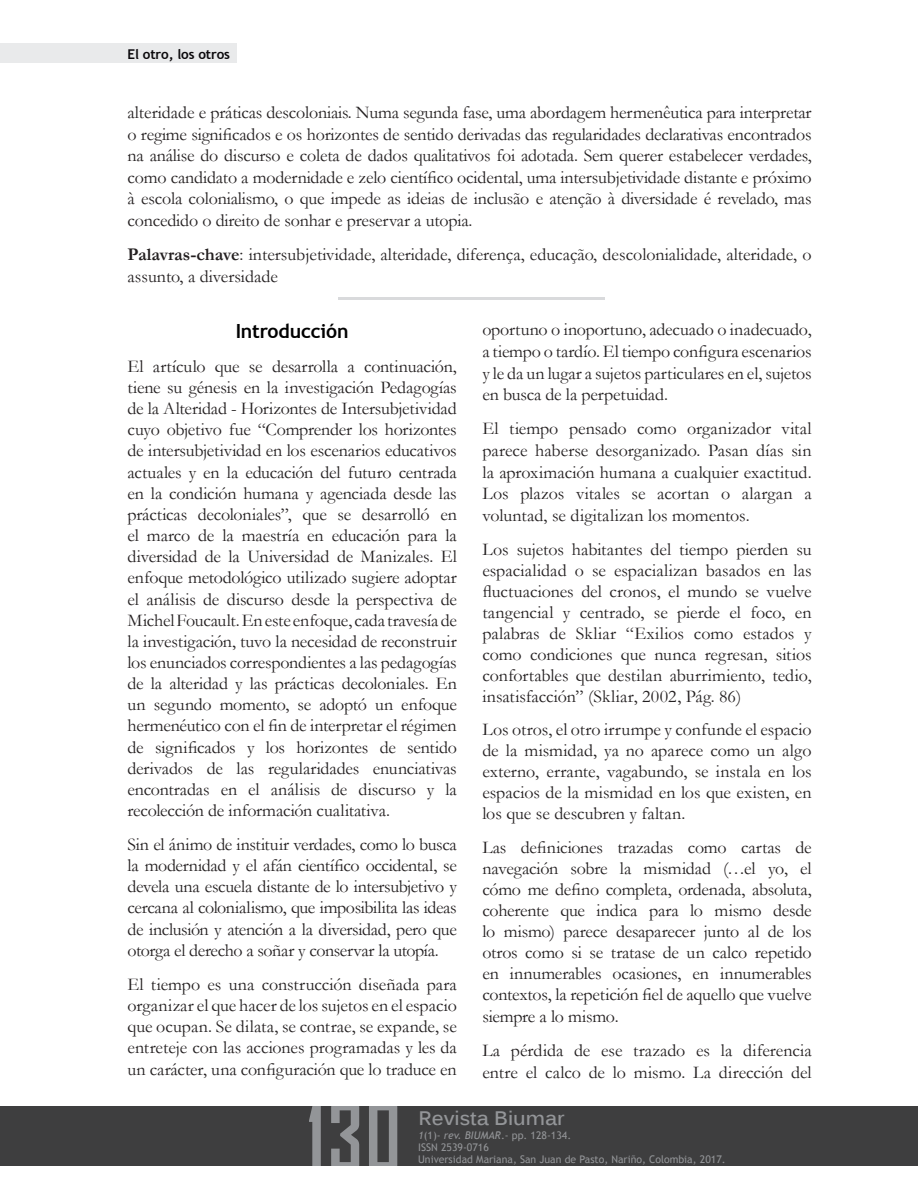
<style>
.page{position:relative;width:918px;height:1188px;background:#fff}
.page>*{position:absolute;margin:0;border:0;box-sizing:border-box;transform-origin:0 0}
.t1{font:700 91.05px "Agency FB";color:#939598;scale:.83 1}
.t2{font:700 19.5px "Kalinga";color:#939598}
.Subtítulos_BIUMAR{font:700 19.5px "Trebuchet MS";letter-spacing:-.005em;color:#000}
.Contenido_BIUMAR{font:18px/21.1px "Garamond";letter-spacing:-.005em;color:#231f20;text-align:justify}
.t3{font:700 13.5px "Trebuchet MS";letter-spacing:-.01em;color:#0b090c}
.t4{font:10.5px/12px "Trebuchet MS";color:#939598}
.s1{font-weight:700}
.s2{font-style:italic}
</style>
<div class="page">
<div style="left:0;top:43px;width:237px;height:20px;background:#e9eaeb"></div>
<div style="left:0;top:1106px;width:918px;height:60px;background:#3e3e3f"></div>
<hr style="left:338px;top:297px;width:266px;height:2px;background:#d9dadc">
<p class="t3" style="left:128px;top:45px;width:104px">El otro, los otros</p>
<p class="Contenido_BIUMAR" style="left:128px;top:101px;width:686px;line-height:21.6px">alteridade e práticas descoloniais. Numa segunda fase, uma abordagem hermenêutica para interpretar o regime significados e os horizontes de sentido derivadas das regularidades declarativas encontrados na análise do discurso e coleta de dados qualitativos foi adotada. Sem querer estabelecer verdades, como candidato a modernidade e zelo científico ocidental, uma intersubjetividade distante e próximo à escola colonialismo, o que impede as ideias de inclusão e atenção à diversidade é revelado, mas concedido o direito de sonhar e preservar a utopia.</p>
<p class="Contenido_BIUMAR" style="left:128px;top:244px;width:686px;line-height:21.6px"><span class="s1">Palavras-chave</span>: intersubjetividade, alteridade, diferença, educação, descolonialidade, alteridade, o assunto, a diversidade</p>
<p class="Contenido_BIUMAR" style="left:482px;top:318px;width:331px;line-height:21.6px">oportuno o inoportuno, adecuado o inadecuado, a tiempo o tardío. El tiempo configura escenarios y le da un lugar a sujetos particulares en el, sujetos en busca de la perpetuidad.</p>
<p class="Contenido_BIUMAR" style="left:482px;top:418px;width:331px;line-height:21.6px">El tiempo pensado como organizador vital parece haberse desorganizado. Pasan días sin la aproximación humana a cualquier exactitud.<br>Los plazos vitales se acortan o alargan a voluntad, se digitalizan los momentos.</p>
<p class="Contenido_BIUMAR" style="left:482px;top:538px;width:331px">Los sujetos habitantes del tiempo pierden su espacialidad o se espacializan basados en las fluctuaciones del cronos, el mundo se vuelve tangencial y centrado, se pierde el foco, en palabras de Skliar “Exilios como estados y como condiciones que nunca regresan, sitios confortables que destilan aburrimiento, tedio, insatisfacción” (Skliar, 2002, Pág. 86)</p>
<p class="Contenido_BIUMAR" style="left:482px;top:719px;width:331px">Los otros, el otro irrumpe y confunde el espacio de la mismidad, ya no aparece como un algo externo, errante, vagabundo, se instala en los espacios de la mismidad en los que existen, en los que se descubren y faltan.</p>
<p class="Contenido_BIUMAR" style="left:482px;top:836px;width:331px">Las definiciones trazadas como cartas de navegación sobre la mismidad (…el yo, el cómo me defino completa, ordenada, absoluta, coherente que indica para lo mismo desde lo mismo) parece desaparecer junto al de los otros como si se tratase de un calco repetido en innumerables ocasiones, en innumerables contextos, la repetición fiel de aquello que vuelve siempre a lo mismo.</p>
<p class="Contenido_BIUMAR" style="left:482px;top:1039px;width:331px;line-height:21.6px">La pérdida de ese trazado es la diferencia entre el calco de lo mismo. La dirección del</p>
<p class="Subtítulos_BIUMAR" style="left:236px;top:319px;width:115px">Introducción</p>
<p class="Contenido_BIUMAR" style="left:128px;top:355px;width:331px">El artículo que se desarrolla a continuación, tiene su génesis en la investigación Pedagogías de la Alteridad - Horizontes de Intersubjetividad cuyo objetivo fue “Comprender los horizontes de intersubjetividad en los escenarios educativos actuales y en la educación del futuro centrada en la condición humana y agenciada desde las prácticas decoloniales”, que se desarrolló en el marco de la maestría en educación para la diversidad de la Universidad de Manizales. El enfoque metodológico utilizado sugiere adoptar el análisis de discurso desde la perspectiva de Michel Foucault. En este enfoque, cada travesía de la investigación, tuvo la necesidad de reconstruir los enunciados correspondientes a las pedagogías de la alteridad y las prácticas decoloniales. En un segundo momento, se adoptó un enfoque hermenéutico con el fin de interpretar el régimen de significados y los horizontes de sentido derivados de las regularidades enunciativas encontradas en el análisis de discurso y la recolección de información cualitativa.</p>
<p class="Contenido_BIUMAR" style="left:128px;top:833px;width:331px">Sin el ánimo de instituir verdades, como lo busca la modernidad y el afán científico occidental, se devela una escuela distante de lo intersubjetivo y cercana al colonialismo, que imposibilita las ideas de inclusión y atención a la diversidad, pero que otorga el derecho a soñar y conservar la utopía.</p>
<p class="Contenido_BIUMAR" style="left:128px;top:973px;width:331px">El tiempo es una construcción diseñada para organizar el que hacer de los sujetos en el espacio que ocupan. Se dilata, se contrae, se expande, se entreteje con las acciones programadas y les da un carácter, una configuración que lo traduce en</p>
<p class="t1" style="left:307px;top:1080px;width:115px">130</p>
<p class="t2" style="left:419px;top:1106px;width:148px">Revista Biumar</p>
<p class="t4" style="left:418px;top:1129px;width:309px"><span class="s2">1</span>(1)- <span class="s2">rev. BIUMAR</span>.- pp. 128-134.<br>ISSN 2539-0716<br>Universidad Mariana, San Juan de Pasto, Nariño, Colombia, 2017.</p>
</div>
